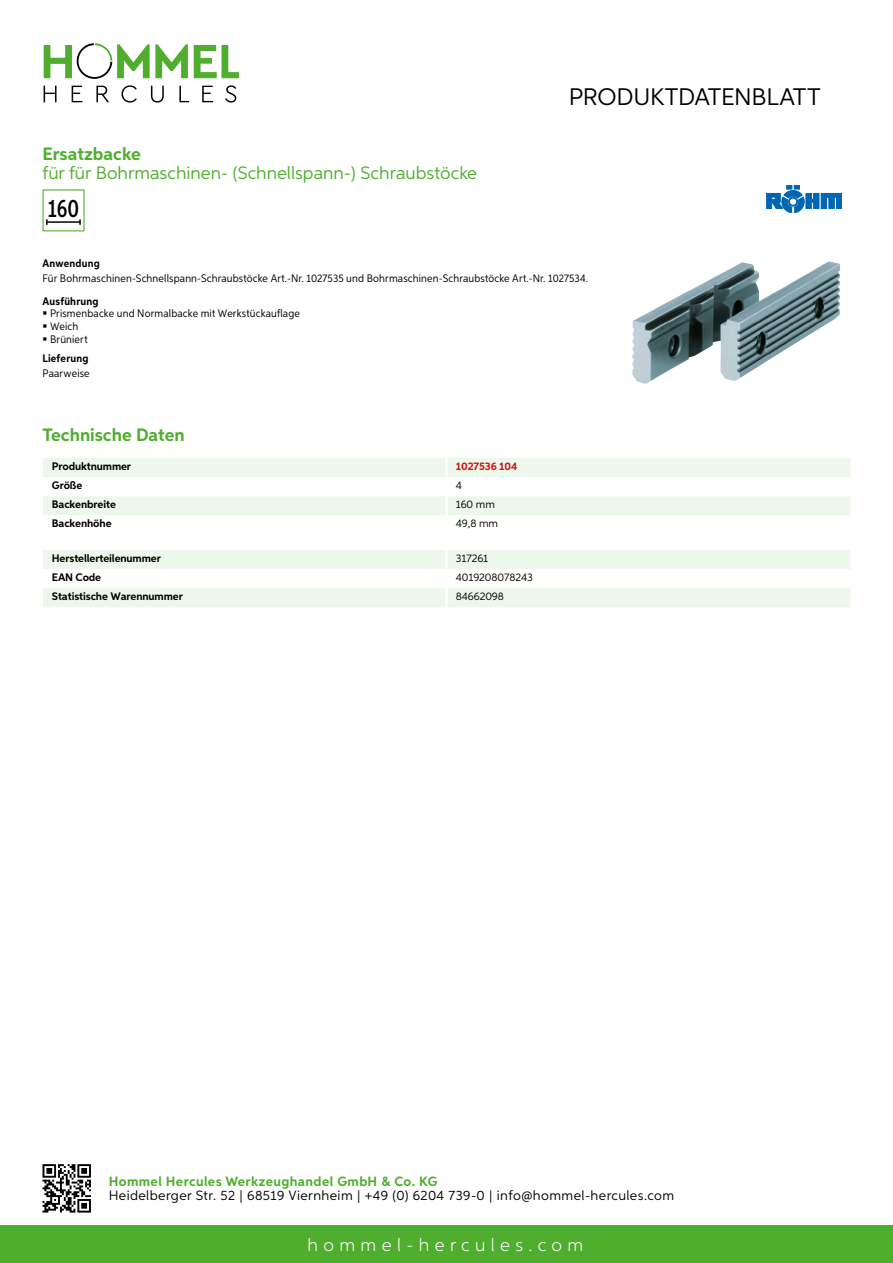
<style>
.page{position:relative;width:893px;height:1263px;background:#fff}
.page>*{position:absolute;margin:0;border:0;box-sizing:border-box;transform-origin:0 0}
.t1{font:500 25.2px "Aspira XX Nar";color:#000}
.t2{font:24px "Aspira";letter-spacing:-.01em;color:#000}
.t3{font:18px "Aspira";color:#50ae2f}
.t4{font:700 18px "Aspira";color:#50ae2f}
.t5{font:300 18px "Aspira";letter-spacing:.3em;color:#fff}
.t6{font:13.5px "Aspira";letter-spacing:.03em;color:#000}
.t7{font:700 13.5px "Aspira";letter-spacing:.03em;color:#50ae2f}
.t8{font:10.95px/12.8px "Aspira Nar";letter-spacing:.015em;color:#000}
.t9{font:700 10.95px "Aspira";letter-spacing:-.01em;color:#000}
.t10{font:10.95px "Aspira";letter-spacing:-.01em;color:#000}
.t11{font:700 10.95px "Aspira Nar";letter-spacing:.02em;color:#000}
.t12{font:700 10.95px "Aspira";letter-spacing:-.01em;color:#cd1013}
</style>
<div class="page">
<div style="left:0;top:1226px;width:893px;height:37px;background:#50ae2f"></div>
<svg style="left:43px;top:1164px;width:48px;height:48px"></svg>
<svg style="left:194px;top:45px;width:45px;height:33px"></svg>
<svg style="left:44px;top:43px;width:144px;height:36px"></svg>
<svg style="left:44px;top:86px;width:13px;height:16px"></svg>
<svg style="left:72px;top:86px;width:10px;height:16px"></svg>
<svg style="left:96px;top:86px;width:13px;height:16px"></svg>
<svg style="left:121px;top:85px;width:16px;height:18px"></svg>
<svg style="left:151px;top:86px;width:13px;height:17px"></svg>
<svg style="left:179px;top:86px;width:10px;height:16px"></svg>
<svg style="left:202px;top:86px;width:11px;height:16px"></svg>
<svg style="left:225px;top:85px;width:11px;height:18px"></svg>
<div style="left:43px;top:458px;width:807px;height:19px;background:#eef7eb"></div>
<div style="left:43px;top:496px;width:807px;height:19px;background:#eef7eb"></div>
<hr style="left:445px;top:458px;width:3px;height:19px;background:#fff">
<hr style="left:445px;top:496px;width:3px;height:19px;background:#fff">
<svg style="left:43px;top:550px;width:807px;height:57px"></svg>
<hr style="left:445px;top:588px;width:3px;height:19px;background:#fff">
<svg style="left:43px;top:189px;width:42px;height:42px"></svg>
<img style="left:632px;top:261px;width:208px;height:123px">
<svg style="left:766px;top:185px;width:76px;height:28px"></svg>
<h3 class="t4" style="left:43px;top:142px;width:100px">Ersatzbacke</h3>
<h3 class="t3" style="left:43px;top:162px;width:436px">für für Bohrmaschinen- (Schnellspann-) Schraubstöcke</h3>
<h1 class="t1" style="left:48px;top:193px;width:33px">160</h1>
<h2 class="t2" style="left:569px;top:82px;width:253px">Produktdatenblatt</h2>
<p class="t11" style="left:43px;top:257px;width:59px">Anwendung</p>
<p class="t8" style="left:43px;top:272px;width:547px">Für Bohrmaschinen-Schnellspann-Schraubstöcke Art.-Nr. 1027535 und Bohrmaschinen-Schraubstöcke Art.-Nr. 1027534.</p>
<p class="t11" style="left:43px;top:294px;width:58px">Ausführung</p>
<p class="t8" style="left:50px;top:307px;width:251px">Prismenbacke und Normalbacke mit Werkstückauflage<br>Weich<br>Brüniert</p>
<p class="t11" style="left:43px;top:352px;width:47px">Lieferung</p>
<p class="t8" style="left:43px;top:367px;width:49px">Paarweise</p>
<h3 class="t4" style="left:43px;top:424px;width:144px">Technische Daten</h3>
<p class="t9" style="left:52px;top:459px;width:81px">Produktnummer</p>
<p class="t12" style="left:456px;top:459px;width:63px">1027536 104</p>
<p class="t9" style="left:52px;top:479px;width:32px">Größe</p>
<p class="t10" style="left:456px;top:479px;width:8px">4</p>
<p class="t9" style="left:52px;top:498px;width:66px">Backenbreite</p>
<p class="t10" style="left:456px;top:498px;width:41px">160 mm</p>
<p class="t9" style="left:52px;top:517px;width:61px">Backenhöhe</p>
<p class="t10" style="left:456px;top:517px;width:44px">49,8 mm</p>
<p class="t9" style="left:52px;top:551px;width:111px">Herstellerteilenummer</p>
<p class="t10" style="left:456px;top:551px;width:34px">317261</p>
<p class="t9" style="left:52px;top:570px;width:51px">EAN Code</p>
<p class="t10" style="left:456px;top:570px;width:78px">4019208078243</p>
<p class="t9" style="left:52px;top:590px;width:132px">Statistische Warennummer</p>
<p class="t10" style="left:456px;top:590px;width:50px">84662098</p>
<p class="t7" style="left:109px;top:1172px;width:330px">Hommel Hercules Werkzeughandel GmbH &amp; Co. KG</p>
<p class="t6" style="left:109px;top:1187px;width:567px">Heidelberger Str. 52 | 68519 Viernheim | +49 (0) 6204 739-0 | info@hommel-hercules.com</p>
<h3 class="t5" style="left:307px;top:1234px;width:277px">hommel-hercules.com</h3>
</div>
